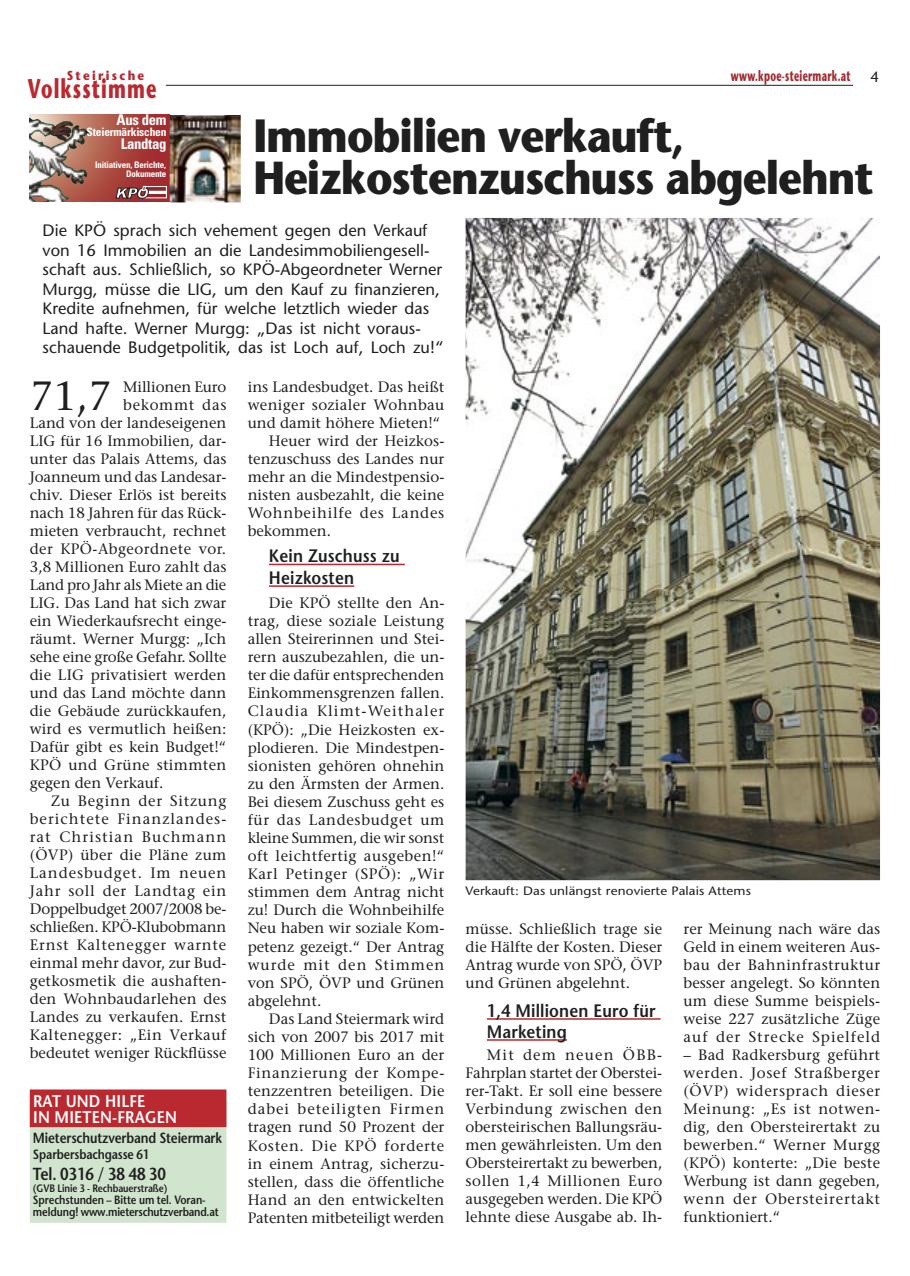
<style>
.page{position:relative;width:910px;height:1276px;background:#fff}
.page>*{position:absolute;margin:0;border:0;box-sizing:border-box;transform-origin:0 0}
.t1{font:700 46.5px/42px "Stone Sans";letter-spacing:-.025em;color:#1f1f1f;scale:.9 1}
.t2{font:40.65px "Stone Serif";color:#1f1f1f}
.t3{font:700 27px "Stone Sans";letter-spacing:.06em;color:#b9292f;scale:.67 1}
.t4{font:600 18px/21px "Stone Sans";letter-spacing:.01em;color:#1f1f1f;scale:.9 1}
.t5{font:600 17.4px "Stone Sans";letter-spacing:-.01em;color:#1f1f1f;scale:.85 1}
.t6{font:600 16.95px/17px "Stone Sans";letter-spacing:.01em;color:#fff;scale:.9 1}
.t7{font:16.5px/19.5px "Stone Sans";letter-spacing:.005em;color:#1f1f1f}
.t8{font:15px/18.1px "Stone Serif";color:#1f1f1f;text-align:justify}
.t9{font:15px "Stone Serif";letter-spacing:.05em;color:#1f1f1f}
.t10{font:15px "Stone Serif";letter-spacing:.02em;color:#1f1f1f}
.t11{font:15px "Stone Serif";letter-spacing:.07em;color:#1f1f1f}
.t12{font:15px "Stone Serif";letter-spacing:.035em;color:#1f1f1f}
.t13{font:700 15px "Stone Sans";letter-spacing:.03em;color:#a22b30;scale:.6 1}
.t14{font:15px "Stone Serif";letter-spacing:.03em;color:#1f1f1f}
.t15{font:15px "Stone Serif";letter-spacing:.06em;color:#1f1f1f}
.t16{font:15px "Stone Serif";letter-spacing:.045em;color:#1f1f1f}
.t17{font:15px "Stone Sans";color:#1f1f1f}
.t18{font:700 condensed 14.85px "Univers";letter-spacing:-.02em;color:#fff}
.t19{font:600 14.7px "Stone Sans";letter-spacing:-.01em;color:#1f1f1f;scale:.85 1}
.t20{font:600 13.5px "Stone Sans";letter-spacing:-.01em;color:#1f1f1f;scale:.85 1}
.t21{font:700 12.9px "Stone Sans";letter-spacing:.2em;color:#b9292f;scale:.89 1}
.t22{font:12.15px "Stone Sans";letter-spacing:.01em;color:#1f1f1f;scale:1.11 1}
.t23{font:600 12px/12px "Stone Sans";letter-spacing:-.01em;color:#1f1f1f;scale:.85 1}
.t24{font:700 condensed 11.55px "Univers";letter-spacing:-.02em;color:#fff}
.t25{font:600 10.8px "Stone Sans";letter-spacing:-.01em;color:#1f1f1f;scale:.85 1}
.t26{font:700 condensed 9px/8.6px "Univers";letter-spacing:-.02em;color:#fff;text-align:right}
</style>
<div class="page">
<hr style="left:166px;top:85px;width:687px;height:1px;background:#1f1f1f">
<svg style="left:30px;top:115px;width:139px;height:87px;background:#a9665d"></svg>
<div style="left:145px;top:193px;width:21px;height:5px;background:#892b2e"></div>
<div style="left:145px;top:193px;width:22px;height:5px;border:1px solid #fff"></div>
<hr style="left:145px;top:187px;width:21px;height:4px;background:#892b2e">
<div style="left:145px;top:186px;width:22px;height:6px;border:1px solid #fff"></div>
<svg style="left:116px;top:185px;width:34px;height:14px"></svg>
<img style="left:169px;top:115px;width:72px;height:87px">
<img style="left:466px;top:218px;width:414px;height:662px">
<hr style="left:487px;top:1018px;width:174px;height:1px;background:#b9292f">
<hr style="left:487px;top:1039px;width:80px;height:1px;background:#b9292f">
<div style="left:30px;top:1099px;width:196px;height:123px;background:#d1e4cd"></div>
<div style="left:30px;top:1089px;width:196px;height:38px;background:#b9292f"></div>
<hr style="left:269px;top:564px;width:136px;height:1px;background:#b9292f">
<hr style="left:269px;top:585px;width:85px;height:2px;background:#b9292f">
<p class="t21" style="left:67px;top:67px;width:89px">Steirische</p>
<p class="t18" style="left:117px;top:111px;width:51px">Aus dem</p>
<p class="t24" style="left:87px;top:125px;width:81px">Steiermärkischen</p>
<p class="t18" style="left:121px;top:134px;width:47px">Landtag</p>
<p class="t26" style="left:95px;top:161px;width:73px">Initiativen, Berichte,<br>Dokumente</p>
<h3 class="t3" style="left:28px;top:72px;width:193px">Volksstimme</h3>
<p class="t13" style="left:731px;top:66px;width:201px">www.kpoe-steiermark.at</p>
<p class="t17" style="left:870px;top:67px;width:10px">4</p>
<h1 class="t1" style="left:253px;top:114px;width:691px">Immobilien verkauft,<br>Heizkostenzuschuss abgelehnt</h1>
<p class="t7" style="left:43px;top:221px;width:402px">Die KPÖ sprach sich vehement gegen den Verkauf von 16 Immobilien an die Landesimmobiliengesell&shy;schaft aus. Schließlich, so KPÖ-Abgeordneter Werner Murgg, müsse die LIG, um den Kauf zu finanzieren, Kredite aufnehmen, für welche letztlich wieder das Land hafte. Werner Murgg: „Das ist nicht voraus&shy;schauende Budgetpolitik, das ist Loch auf, Loch zu!“</p>
<h2 class="t2" style="left:30px;top:370px;width:83px">71,7</h2>
<p class="t8" style="left:123px;top:377px;width:105px">Millionen Euro</p>
<p class="t16" style="left:123px;top:395px;width:105px">bekommt das</p>
<p class="t8" style="left:30px;top:413px;width:198px">Land von der landeseigenen</p>
<p class="t8" style="left:30px;top:431px;width:198px">LIG für 16 Immobilien, dar-</p>
<p class="t8" style="left:30px;top:449px;width:198px">unter das Palais Attems, das</p>
<p class="t8" style="left:30px;top:467px;width:198px">Joanneum und das Landesar-</p>
<p class="t8" style="left:30px;top:485px;width:198px">chiv. Dieser Erlös ist bereits</p>
<p class="t8" style="left:30px;top:503px;width:198px">nach 18 Jahren für das Rück-</p>
<p class="t8" style="left:30px;top:521px;width:198px">mieten verbraucht, rechnet</p>
<p class="t14" style="left:30px;top:539px;width:198px">der KPÖ-Abgeordnete vor.</p>
<p class="t8" style="left:30px;top:557px;width:198px">3,8 Millionen Euro zahlt das</p>
<p class="t8" style="left:30px;top:575px;width:198px">Land pro Jahr als Miete an die</p>
<p class="t8" style="left:30px;top:593px;width:198px">LIG. Das Land hat sich zwar</p>
<p class="t8" style="left:30px;top:611px;width:198px">ein Wiederkaufsrecht einge-</p>
<p class="t8" style="left:30px;top:629px;width:198px">räumt. Werner Murgg: „Ich</p>
<p class="t8" style="left:30px;top:647px;width:198px">sehe eine große Gefahr. Sollte</p>
<p class="t8" style="left:30px;top:665px;width:198px">die LIG privatisiert werden</p>
<p class="t8" style="left:30px;top:683px;width:198px">und das Land möchte dann</p>
<p class="t8" style="left:30px;top:701px;width:198px">die Gebäude zurückkaufen,</p>
<p class="t8" style="left:30px;top:719px;width:198px">wird es vermutlich heißen:</p>
<p class="t8" style="left:30px;top:737px;width:198px">Dafür gibt es kein Budget!“</p>
<p class="t10" style="left:30px;top:755px;width:198px">KPÖ und Grüne stimmten</p>
<p class="t8" style="left:30px;top:773px;width:135px">gegen den Verkauf.</p>
<p class="t9" style="left:51px;top:791px;width:177px">Zu Beginn der Sitzung</p>
<p class="t11" style="left:30px;top:809px;width:198px">berichtete Finanzlandes-</p>
<p class="t11" style="left:30px;top:827px;width:198px">rat Christian Buchmann</p>
<p class="t10" style="left:30px;top:845px;width:198px">(ÖVP) über die Pläne zum</p>
<p class="t15" style="left:30px;top:863px;width:198px">Landesbudget. Im neuen</p>
<p class="t9" style="left:30px;top:881px;width:198px">Jahr soll der Landtag ein</p>
<p class="t8" style="left:30px;top:899px;width:198px">Doppelbudget 2007/2008 be-</p>
<p class="t8" style="left:30px;top:917px;width:198px">schließen. KPÖ-Klubobmann</p>
<p class="t9" style="left:30px;top:935px;width:198px">Ernst Kaltenegger warnte</p>
<p class="t8" style="left:30px;top:953px;width:198px">einmal mehr davor, zur Bud-</p>
<p class="t8" style="left:30px;top:971px;width:198px">getkosmetik die aushaften-</p>
<p class="t8" style="left:30px;top:989px;width:198px">den Wohnbaudarlehen des</p>
<p class="t8" style="left:30px;top:1007px;width:198px">Landes zu verkaufen. Ernst</p>
<p class="t12" style="left:30px;top:1025px;width:198px">Kaltenegger: „Ein Verkauf</p>
<p class="t8" style="left:30px;top:1043px;width:198px">bedeutet weniger Rückflüsse</p>
<p class="t6" style="left:33px;top:1092px;width:161px">RAT UND HILFE<br>IN MIETEN-FRAGEN</p>
<p class="t19" style="left:33px;top:1128px;width:224px">Mieterschutzverband Steiermark</p>
<p class="t20" style="left:33px;top:1145px;width:139px">Sparbersbachgasse 61</p>
<p class="t5" style="left:33px;top:1162px;width:158px">Tel. 0316 / 38 48 30</p>
<p class="t25" style="left:33px;top:1181px;width:160px">(GVB Linie 3 - Rechbauerstraße)</p>
<p class="t23" style="left:33px;top:1193px;width:220px">Sprechstunden – Bitte um tel. Voran&shy;meldung! www.mieterschutzverband.at</p>
<p class="t8" style="left:248px;top:377px;width:198px">ins Landesbudget. Das heißt</p>
<p class="t10" style="left:248px;top:395px;width:198px">weniger sozialer Wohnbau</p>
<p class="t8" style="left:248px;top:413px;width:194px">und damit höhere Mieten!“</p>
<p class="t8" style="left:269px;top:431px;width:177px">Heuer wird der Heizkos-</p>
<p class="t8" style="left:248px;top:449px;width:198px">tenzuschuss des Landes nur</p>
<p class="t8" style="left:248px;top:467px;width:198px">mehr an die Mindestpensio-</p>
<p class="t8" style="left:248px;top:486px;width:198px">nisten ausbezahlt, die keine</p>
<p class="t9" style="left:248px;top:504px;width:198px">Wohnbeihilfe des Landes</p>
<p class="t8" style="left:248px;top:522px;width:85px">bekommen.</p>
<p class="t4" style="left:269px;top:545px;width:147px;line-height:21.8px">Kein Zuschuss zu<br>Heizkosten</p>
<p class="t8" style="left:248px;top:593px;width:198px;text-indent:21px">Die KPÖ stellte den An&shy;trag, diese soziale Leistung allen Steirerinnen und Stei&shy;rern auszubezahlen, die un&shy;ter die dafür entsprechenden Einkommensgrenzen fallen.<br>Claudia Klimt-Weithaler (KPÖ): „Die Heizkosten ex&shy;plodieren. Die Mindestpen&shy;sionisten gehören ohnehin zu den Ärmsten der Armen.<br>Bei diesem Zuschuss geht es für das Landesbudget um kleine Summen, die wir sonst oft leichtfertig ausgeben!“ Karl Petinger (SPÖ): „Wir stimmen dem Antrag nicht zu! Durch die Wohnbeihilfe Neu haben wir soziale Kom&shy;petenz gezeigt.“ Der Antrag wurde mit den Stimmen von SPÖ, ÖVP und Grünen abgelehnt.</p>
<p class="t8" style="left:248px;top:1009px;width:198px;text-indent:21px">Das Land Steiermark wird sich von 2007 bis 2017 mit 100 Millionen Euro an der Finanzierung der Kompe&shy;tenzzentren beteiligen. Die dabei beteiligten Firmen tragen rund 50 Prozent der Kosten. Die KPÖ forderte in einem Antrag, sicherzu&shy;stellen, dass die öffentliche Hand an den entwickelten Patenten mitbeteiligt werden</p>
<p class="t22" style="left:466px;top:883px;width:259px">Verkauft: Das unlängst renovierte Palais Attems</p>
<p class="t8" style="left:466px;top:919px;width:198px">müsse. Schließlich trage sie die Hälfte der Kosten. Dieser Antrag wurde von SPÖ, ÖVP und Grünen abgelehnt.</p>
<p class="t4" style="left:487px;top:999px;width:189px">1,4 Millionen Euro für<br>Marketing</p>
<p class="t8" style="left:466px;top:1045px;width:198px;text-indent:21px">Mit dem neuen ÖBB-Fahrplan startet der Oberstei&shy;rer-Takt. Er soll eine bessere Verbindung zwischen den obersteirischen Ballungsräu&shy;men gewährleisten. Um den Obersteirertakt zu bewerben, sollen 1,4 Millionen Euro ausgegeben werden. Die KPÖ lehnte diese Ausgabe ab. Ih-</p>
<p class="t8" style="left:683px;top:919px;width:198px">rer Meinung nach wäre das Geld in einem weiteren Aus&shy;bau der Bahninfrastruktur besser angelegt. So könnten um diese Summe beispiels&shy;weise 227 zusätzliche Züge auf der Strecke Spielfeld</p>
<p class="t8" style="left:683px;top:1045px;width:198px">– Bad Radkersburg geführt werden. Josef Straßberger (ÖVP) widersprach dieser Meinung: „Es ist notwen&shy;dig, den Obersteirertakt zu bewerben.“ Werner Murgg (KPÖ) konterte: „Die beste Werbung ist dann gegeben, wenn der Obersteirertakt funktioniert.“</p>
</div>
